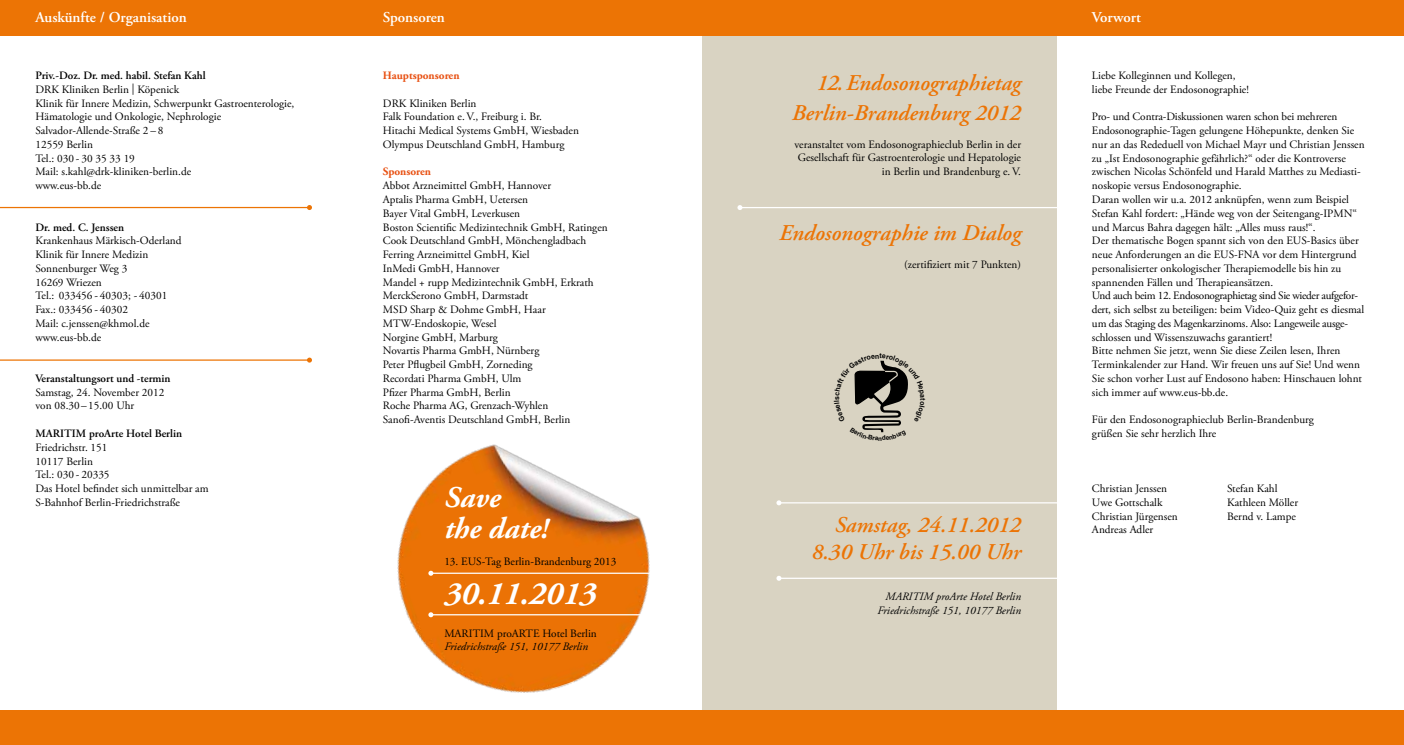
<style>
.page{position:relative;width:1404px;height:745px;background:#fff}
.page>*{position:absolute;margin:0;border:0;box-sizing:border-box;transform-origin:0 0}
.t1{font:italic 700 32.5px "Adobe Garamond Pro";color:#fff}
.t2{font:italic 700 30px/30px "Adobe Garamond Pro";color:#fff}
.t3{font:italic 600 22.5px/30px "Adobe Garamond Pro";color:#ec7405;text-align:right}
.t4{font:600 15px "Adobe Garamond Pro";color:#fff}
.t5{font:11.25px/13.8px "Adobe Garamond Pro";color:#000}
.t6{font:600 11.25px "Adobe Garamond Pro";color:#000}
.t7{font:italic 11.25px/13.8px "Adobe Garamond Pro";color:#000;text-align:right}
.t8{font:700 11.25px "Adobe Garamond Pro";color:#e85113}
</style>
<div class="page">
<div style="left:702px;top:35px;width:354px;height:675px;background:#d9d3c2"></div>
<div style="left:0;top:0;width:1403px;height:35px;background:#ec7405"></div>
<hr style="left:740px;top:207px;width:324px;height:1px;background:#fff">
<svg style="left:737px;top:205px;width:5px;height:5px"></svg>
<hr style="left:778px;top:577px;width:286px;height:1px;background:#fff">
<svg style="left:776px;top:576px;width:5px;height:4px"></svg>
<hr style="left:778px;top:502px;width:286px;height:1px;background:#fff">
<svg style="left:776px;top:500px;width:5px;height:5px"></svg>
<img style="left:397px;top:444px;width:253px;height:249px">
<hr style="left:431px;top:613px;width:237px;height:2px;background:#fff">
<svg style="left:428px;top:612px;width:5px;height:5px"></svg>
<hr style="left:431px;top:572px;width:237px;height:1px;background:#fff">
<svg style="left:428px;top:570px;width:5px;height:5px"></svg>
<hr style="left:0;top:359px;width:309px;height:1px;background:#ec7405">
<svg style="left:307px;top:357px;width:5px;height:5px"></svg>
<hr style="left:0;top:207px;width:309px;height:1px;background:#ec7405">
<svg style="left:307px;top:205px;width:5px;height:5px"></svg>
<div style="left:0;top:710px;width:1403px;height:34px;background:#ec7405"></div>
<svg style="left:834px;top:360px;width:91px;height:144px"></svg>
<h3 class="t4" style="left:35px;top:8px;width:153px">Auskünfte / Organisation</h3>
<p class="t6" style="left:35px;top:69px;width:172px">Priv.-Doz. Dr. med. habil. Stefan Kahl</p>
<p class="t5" style="left:35px;top:83px;width:260px">DRK Kliniken Berlin | Köpenick<br>Klinik für Innere Medizin, Schwerpunkt Gastroenterologie,<br>Hämatologie und Onkologie, Nephrologie<br>Salvador-Allende-Straße 2 – 8<br>12559 Berlin<br>Tel.: 030 - 30 35 33 19<br>Mail: s.kahl@drk-kliniken-berlin.de<br>www.eus-bb.de</p>
<p class="t6" style="left:35px;top:220px;width:90px">Dr. med. C. Jenssen</p>
<p class="t5" style="left:35px;top:234px;width:148px">Krankenhaus Märkisch-Oderland<br>Klinik für Innere Medizin<br>Sonnenburger Weg 3<br>16269 Wriezen<br>Tel.: 033456 - 40303; - 40301<br>Fax.: 033456 - 40302<br>Mail: c.jenssen@khmol.de www.eus-bb.de</p>
<p class="t6" style="left:35px;top:371px;width:137px">Veranstaltungsort und -termin</p>
<p class="t5" style="left:35px;top:385px;width:130px">Samstag, 24. November 2012 von 08.30–15.00 Uhr</p>
<p class="t6" style="left:35px;top:426px;width:148px">MARITIM proArte Hotel Berlin</p>
<p class="t5" style="left:35px;top:440px;width:175px">Friedrichstr. 151<br>10117 Berlin<br>Tel.: 030 - 20335<br>Das Hotel befindet sich unmittelbar am<br>S-Bahnhof Berlin-Friedrichstraße</p>
<h3 class="t4" style="left:383px;top:8px;width:63px">Sponsoren</h3>
<p class="t8" style="left:383px;top:69px;width:78px">Hauptsponsoren</p>
<p class="t5" style="left:383px;top:96px;width:197px">DRK Kliniken Berlin<br>Falk Foundation e.V., Freiburg i. Br.<br>Hitachi Medical Systems GmbH, Wiesbaden Olympus Deutschland GmbH, Hamburg</p>
<p class="t8" style="left:383px;top:165px;width:50px">Sponsoren</p>
<p class="t5" style="left:383px;top:179px;width:226px">Abbot Arzneimittel GmbH, Hannover<br>Aptalis Pharma GmbH, Uetersen<br>Bayer Vital GmbH, Leverkusen<br>Boston Scientific Medizintechnik GmbH, Ratingen<br>Cook Deutschland GmbH, Mönchengladbach<br>Ferring Arzneimittel GmbH, Kiel<br>InMedi GmbH, Hannover<br>Mandel + rupp Medizintechnik GmbH, Erkrath<br>MerckSerono GmbH, Darmstadt<br>MSD Sharp &amp; Dohme GmbH, Haar<br>MTW-Endoskopie, Wesel<br>Norgine GmbH, Marburg<br>Novartis Pharma GmbH, Nürnberg<br>Peter Pflugbeil GmbH, Zorneding<br>Recordati Pharma GmbH, Ulm<br>Pfizer Pharma GmbH, Berlin<br>Roche Pharma AG, Grenzach-Wyhlen<br>Sanofi-Aventis Deutschland GmbH, Berlin</p>
<h2 class="t2" style="left:444px;top:483px;width:106px">Save<br>the date!</h2>
<p class="t5" style="left:444px;top:554px;width:174px">13. EUS-Tag Berlin-Brandenburg 2013</p>
<h1 class="t1" style="left:444px;top:574px;width:154px">30.11.2013</h1>
<p class="t5" style="left:444px;top:626px;width:154px">MARITIM proARTE Hotel Berlin</p>
<p class="t7" style="left:444px;top:639px;width:145px">Friedrichstraße 151, 10177 Berlin</p>
<h3 class="t3" style="left:791px;top:69px;width:231px">12.Endosonographietag<br>Berlin-Brandenburg 2012</h3>
<p class="t5" style="left:794px;top:137px;width:228px;text-align:right">veranstaltet vom Endosonographieclub Berlin in der<br>Gesellschaft für Gastroenterologie und Hepatologie in Berlin und Brandenburg e.V.</p>
<h3 class="t3" style="left:779px;top:219px;width:243px">Endosonographie im Dialog</h3>
<p class="t5" style="left:904px;top:257px;width:118px">(zertifiziert mit 7 Punkten)</p>
<h3 class="t3" style="left:811px;top:512px;width:211px;line-height:26.2px">Samstag, 24.11.2012<br>8.30 Uhr bis 15.00 Uhr</h3>
<p class="t7" style="left:877px;top:589px;width:145px">MARITIM proArte Hotel Berlin<br>Friedrichstraße 151, 10177 Berlin</p>
<h3 class="t4" style="left:1091px;top:8px;width:50px">Vorwort</h3>
<p class="t5" style="left:1091px;top:69px;width:158px">Liebe Kolleginnen und Kollegen, liebe Freunde der Endosonographie!</p>
<p class="t5" style="left:1091px;top:110px;width:274px">Pro- und Contra-Diskussionen waren schon bei mehreren Endosonographie-Tagen gelungene Höhepunkte, denken Sie nur an das Rededuell von Michael Mayr und Christian Jenssen zu „Ist Endosonographie gefährlich?“ oder die Kontroverse zwischen Nicolas Schönfeld und Harald Matthes zu Mediasti&shy;noskopie versus Endosonographie.<br>Daran wollen wir u.a. 2012 anknüpfen, wenn zum Beispiel Stefan Kahl fordert: „Hände weg von der Seitengang-IPMN“ und Marcus Bahra dagegen hält: „Alles muss raus!“.<br>Der thematische Bogen spannt sich von den EUS-Basics über neue Anforderungen an die EUS-FNA vor dem Hintergrund personalisierter onkologischer Therapiemodelle bis hin zu spannenden Fällen und Therapieansätzen.<br>Und auch beim 12. Endosonographietag sind Sie wieder aufgefor&shy;dert, sich selbst zu beteiligen: beim Video-Quiz geht es diesmal um das Staging des Magenkarzinoms. Also: Langeweile ausge&shy;schlossen und Wissenszuwachs garantiert!<br>Bitte nehmen Sie jetzt, wenn Sie diese Zeilen lesen, Ihren Terminkalender zur Hand. Wir freuen uns auf Sie! Und wenn Sie schon vorher Lust auf Endosono haben: Hinschauen lohnt sich immer auf www.eus-bb.de.</p>
<p class="t5" style="left:1091px;top:413px;width:223px">Für den Endosonographieclub Berlin-Brandenburg grüßen Sie sehr herzlich Ihre</p>
<p class="t5" style="left:1091px;top:481px;width:77px">Christian Jenssen</p>
<p class="t5" style="left:1226px;top:481px;width:52px">Stefan Kahl</p>
<p class="t5" style="left:1091px;top:495px;width:72px">Uwe Gottschalk</p>
<p class="t5" style="left:1226px;top:495px;width:72px">Kathleen Möller</p>
<p class="t5" style="left:1091px;top:509px;width:87px">Christian Jürgensen</p>
<p class="t5" style="left:1226px;top:509px;width:70px">Bernd v. Lampe</p>
<p class="t5" style="left:1091px;top:523px;width:63px">Andreas Adler</p>
</div>
